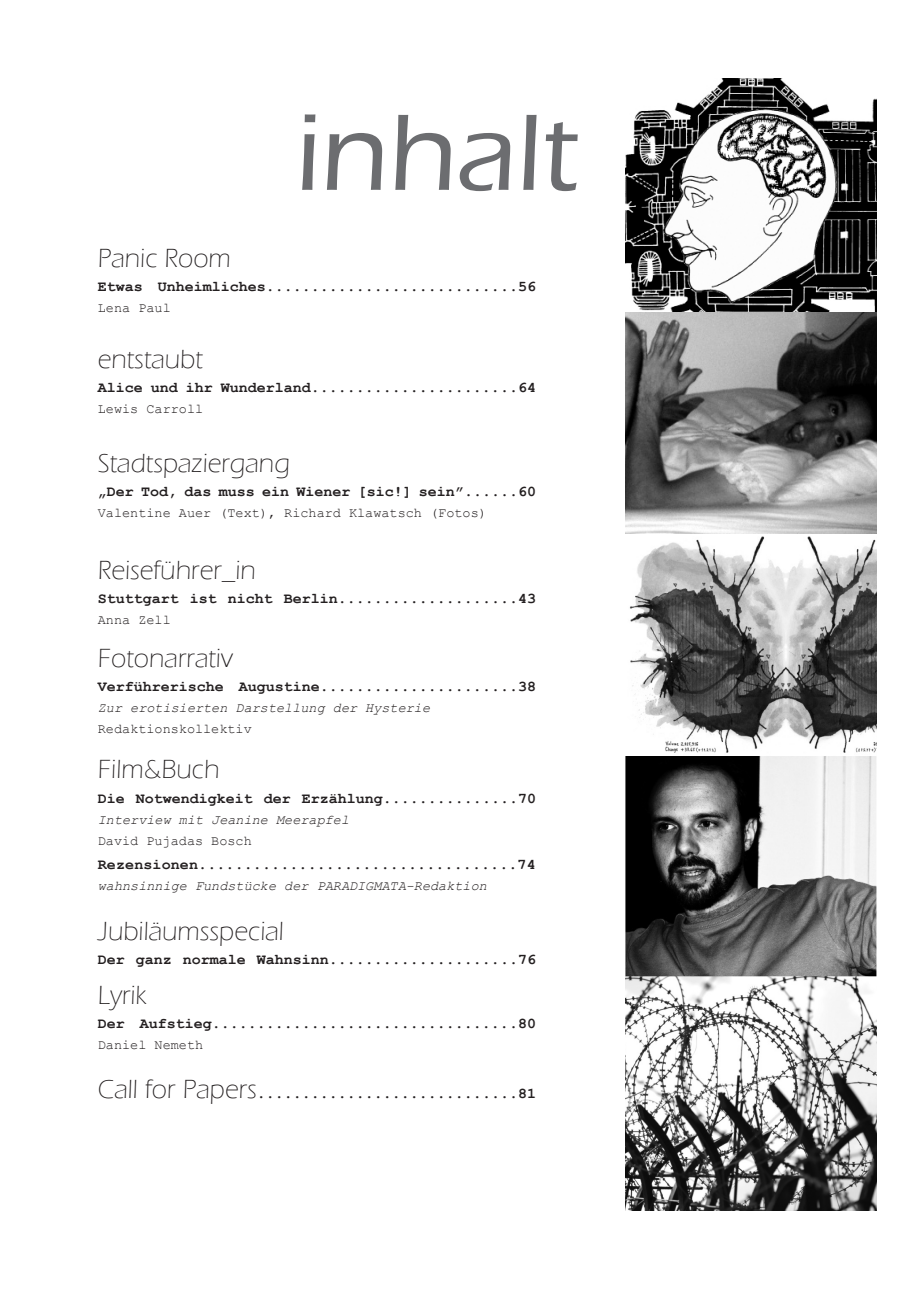
<style>
.page{position:relative;width:919px;height:1289px;background:#fff}
.page>*{position:absolute;margin:0;border:0;box-sizing:border-box;transform-origin:0 0}
.t1{font:500 112.5px "Eras ITC";color:#6c6d70}
.t2{font:300 27px "Eras ITC";color:#231f20}
.t3{font:700 15px "Courier New";color:#231f20}
.t4{font:13.5px "Courier New";color:#231f20}
.t5{font:italic 13.5px "Courier New";color:#231f20}
.s1{font-family:"Eras ITC";font-weight:300;font-size:27px}
</style>
<div class="page">
<img style="left:625px;top:79px;width:251px;height:1131px">
<h1 class="t1" style="left:296px;top:90px;width:284px">inhalt</h1>
<h2 class="t2" style="left:98px;top:243px;width:134px">Panic Room</h2>
<p class="t3" style="left:98px;top:279px;width:439px">Etwas Unheimliches............................56</p>
<p class="t4" style="left:98px;top:301px;width:74px">Lena Paul</p>
<h2 class="t2" style="left:98px;top:344px;width:107px">entstaubt</h2>
<p class="t3" style="left:98px;top:380px;width:439px">Alice und ihr Wunderland.......................64</p>
<p class="t4" style="left:98px;top:402px;width:107px">Lewis Carroll</p>
<h2 class="t2" style="left:98px;top:448px;width:194px">Stadtspaziergang</h2>
<p class="t3" style="left:98px;top:483px;width:439px">„Der Tod, das muss ein Wiener [sic!] sein”......60</p>
<p class="t4" style="left:98px;top:506px;width:390px">Valentine Auer (Text), Richard Klawatsch (Fotos)</p>
<h2 class="t2" style="left:98px;top:555px;width:159px">Reiseführer_in</h2>
<p class="t3" style="left:98px;top:590px;width:439px">Stuttgart ist nicht Berlin....................43</p>
<p class="t4" style="left:98px;top:612px;width:74px">Anna Zell</p>
<h2 class="t2" style="left:98px;top:642px;width:137px">Fotonarrativ</h2>
<p class="t3" style="left:98px;top:678px;width:439px">Verführerische Augustine......................38</p>
<p class="t5" style="left:98px;top:700px;width:334px">Zur erotisierten Darstellung der Hysterie</p>
<p class="t4" style="left:98px;top:721px;width:155px">Redaktionskollektiv</p>
<h2 class="t2" style="left:98px;top:754px;width:123px">Film&amp;Buch</h2>
<p class="t3" style="left:98px;top:790px;width:439px">Die Notwendigkeit der Erzählung...............70</p>
<p class="t5" style="left:98px;top:812px;width:253px">Interview mit Jeanine Meerapfel</p>
<p class="t4" style="left:98px;top:833px;width:155px">David Pujadas Bosch</p>
<p class="t3" style="left:98px;top:856px;width:439px">Rezensionen...................................74</p>
<p class="t5" style="left:98px;top:878px;width:390px">wahnsinnige Fundstücke der PARADIGMATA-Redaktion</p>
<h2 class="t2" style="left:98px;top:916px;width:188px">Jubiläumsspecial</h2>
<p class="t3" style="left:98px;top:951px;width:439px">Der ganz normale Wahnsinn.....................76</p>
<h2 class="t2" style="left:98px;top:980px;width:50px">Lyrik</h2>
<p class="t3" style="left:98px;top:1015px;width:439px">Der Aufstieg..................................80</p>
<p class="t4" style="left:98px;top:1037px;width:107px">Daniel Nemeth</p>
<p class="t3" style="left:98px;top:1085px;width:439px"><span class="s1">Call for Papers</span>.............................81</p>
</div>
